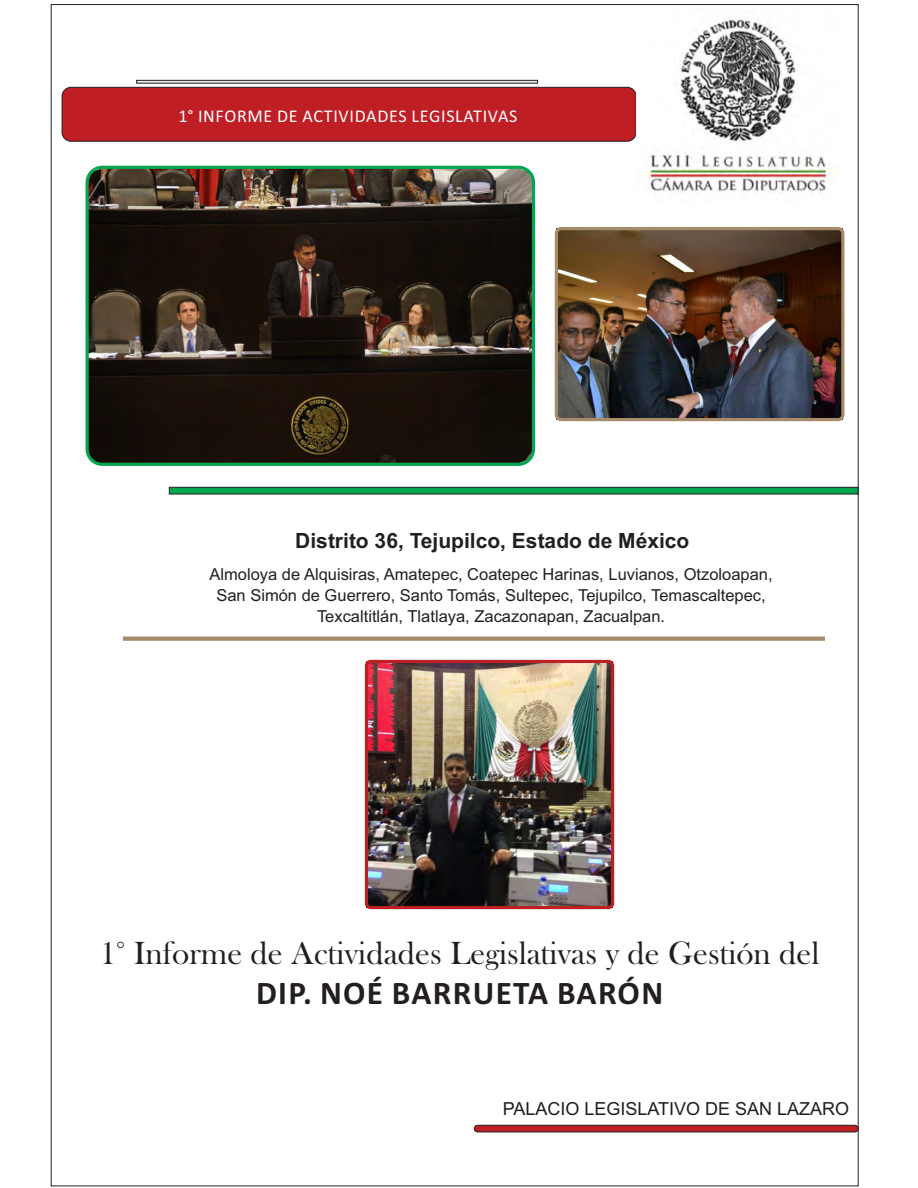
<style>
.page{position:relative;width:918px;height:1188px;background:#fff}
.page>*{position:absolute;margin:0;border:0;box-sizing:border-box;transform-origin:0 0}
.t1{font:33.15px "Bask Old Face";color:#231f20}
.t2{font:700 33.15px "Calibri";letter-spacing:.04em;color:#231f20}
.t3{font:700 21px "Arial";color:#231f20}
.t4{font:18px "Calibri";letter-spacing:.04em;color:#fff}
.t5{font:18px "Arial";color:#231f20}
.t6{font:16.5px/20.7px "Arial";color:#231f20;text-align:center}
</style>
<div class="page">
<div style="left:62px;top:87px;width:575px;height:55px;background:#bf1e24;border:1px solid #231f20;border-radius:9px"></div>
<img style="left:636px;top:19px;width:202px;height:176px">
<div style="left:169px;top:487px;width:690px;height:7px;background:#00a650;border:1px solid #231f20"></div>
<svg style="left:123px;top:637px;width:702px;height:4px;fill:#a78b6b"></svg>
<svg style="left:136px;top:80px;width:402px;height:4px"></svg>
<img style="left:559px;top:231px;width:281px;height:186px">
<div style="left:555px;top:227px;width:289px;height:194px;border:3px solid #a78b6b;border-radius:5px"></div>
<img style="left:88px;top:168px;width:443px;height:294px">
<div style="left:86px;top:166px;width:449px;height:300px;border:3px solid #00a650;border-radius:15px"></div>
<img style="left:369px;top:664px;width:241px;height:241px">
<div style="left:365px;top:660px;width:249px;height:249px;border:3px solid #bc1f24;border-radius:4px"></div>
<div style="left:474px;top:1125px;width:385px;height:7px;background:#bf1e24;border:1px solid #231f20;border-radius:3px"></div>
<p class="t4" style="left:178px;top:109px;width:340px">1° INFORME DE ACTIVIDADES LEGISLATIVAS</p>
<p class="t3" style="left:295px;top:533px;width:396px">Distrito 36, Tejupilco, Estado de México</p>
<p class="t6" style="left:210px;top:565px;width:565px">Almoloya de Alquisiras, Amatepec, Coatepec Harinas, Luvianos, Otzoloapan,<br>San Simón de Guerrero, Santo Tomás, Sultepec, Tejupilco, Temascaltepec,<br>Texcaltitlán, Tlatlaya, Zacazonapan, Zacualpan.</p>
<h1 class="t1" style="left:100px;top:941px;width:721px">1° Informe de Actividades Legislativas y de Gestión del</h1>
<h1 class="t2" style="left:256px;top:979px;width:409px">DIP. NOÉ BARRUETA BARÓN</h1>
<p class="t5" style="left:503px;top:1102px;width:348px">PALACIO LEGISLATIVO DE SAN LAZARO</p>
</div>
